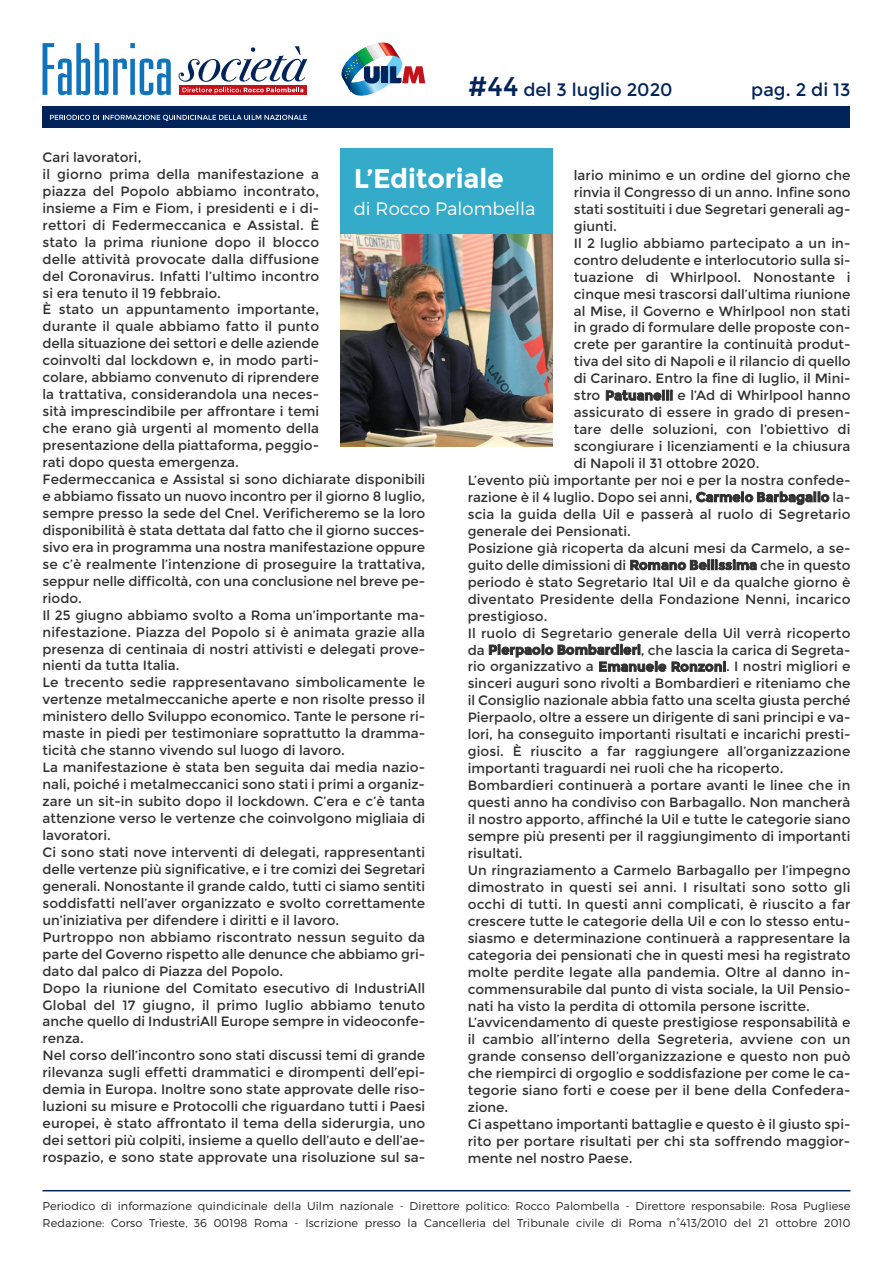
<style>
.page{position:relative;width:893px;height:1263px;background:#fff}
.page>*{position:absolute;margin:0;border:0;box-sizing:border-box;transform-origin:0 0}
.t1{font:700 27px "Montserrat";letter-spacing:-.005em;color:#fff}
.t2{font:18px "Montserrat";color:#002359}
.t3{font:300 18px "Montserrat";color:#fff}
.t4{font:13.5px/17px "Montserrat";color:#313131}
.t5{font:300 11.25px/16.5px "Montserrat";letter-spacing:.01em;color:#231f20}
.s1{font-size:27px}
.s2{font-weight:700}
</style>
<div class="page">
<img style="left:351px;top:53px;width:54px;height:43px">
<img style="left:341px;top:54px;width:22px;height:37px">
<img style="left:355px;top:47px;width:19px;height:20px">
<img style="left:366px;top:43px;width:12px;height:17px">
<img style="left:378px;top:43px;width:23px;height:17px">
<svg style="left:364px;top:66px;width:16px;height:18px"></svg>
<div style="left:382px;top:66px;width:6px;height:17px;background:#002359"></div>
<svg style="left:390px;top:66px;width:35px;height:17px"></svg>
<div style="left:43px;top:106px;width:807px;height:22px;background:#002359"></div>
<svg style="left:50px;top:115px;width:257px;height:6px"></svg>
<svg style="left:43px;top:43px;width:128px;height:52px"></svg>
<div style="left:179px;top:85px;width:128px;height:10px;background:#c4121a"></div>
<svg style="left:179px;top:46px;width:128px;height:48px"></svg>
<svg style="left:342px;top:59px;width:16px;height:33px"></svg>
<hr style="left:43px;top:1190px;width:807px;height:1px;background:#002359">
<img style="left:340px;top:234px;width:213px;height:212px">
<div style="left:340px;top:149px;width:213px;height:85px;background:#35abca"></div>
<h2 class="t2" style="left:468px;top:79px;width:206px"><span class="s1">#44</span> del 3 luglio 2020</h2>
<h2 class="t2" style="left:751px;top:79px;width:101px">pag. 2 di 13</h2>
<p class="t4" style="left:43px;top:149px;width:384px">Cari lavoratori,<br>il giorno prima della manifestazione a<br>piazza del Popolo abbiamo incontrato,<br>insieme a Fim e Fiom, i presidenti e i di-<br>rettori di Federmeccanica e Assistal. È<br>stato la prima riunione dopo il blocco<br>delle attività provocate dalla diffusione<br>del Coronavirus. Infatti l’ultimo incontro<br>si era tenuto il 19 febbraio.<br>È stato un appuntamento importante,<br>durante il quale abbiamo fatto il punto<br>della situazione dei settori e delle aziende<br>coinvolti dal lockdown e, in modo parti-<br>colare, abbiamo convenuto di riprendere<br>la trattativa, considerandola una neces-<br>sità imprescindibile per affrontare i temi<br>che erano già urgenti al momento della<br>presentazione della piattaforma, peggio-<br>rati dopo questa emergenza.<br>Federmeccanica e Assistal si sono dichiarate disponibili e abbiamo fissato un nuovo incontro per il giorno 8 luglio, sempre presso la sede del Cnel. Verificheremo se la loro disponibilità è stata dettata dal fatto che il giorno succes&shy;sivo era in programma una nostra manifestazione oppure se c’è realmente l’intenzione di proseguire la trattativa, seppur nelle difficoltà, con una conclusione nel breve pe&shy;riodo.<br>Il 25 giugno abbiamo svolto a Roma un’importante ma&shy;nifestazione. Piazza del Popolo si è animata grazie alla presenza di centinaia di nostri attivisti e delegati prove&shy;nienti da tutta Italia.<br>Le trecento sedie rappresentavano simbolicamente le vertenze metalmeccaniche aperte e non risolte presso il ministero dello Sviluppo economico. Tante le persone ri&shy;maste in piedi per testimoniare soprattutto la dramma&shy;ticità che stanno vivendo sul luogo di lavoro.<br>La manifestazione è stata ben seguita dai media nazio&shy;nali, poiché i metalmeccanici sono stati i primi a organiz&shy;zare un sit-in subito dopo il lockdown. C’era e c’è tanta attenzione verso le vertenze che coinvolgono migliaia di lavoratori.<br>Ci sono stati nove interventi di delegati, rappresentanti delle vertenze più significative, e i tre comizi dei Segretari generali. Nonostante il grande caldo, tutti ci siamo sentiti soddisfatti nell’aver organizzato e svolto correttamente un’iniziativa per difendere i diritti e il lavoro.<br>Purtroppo non abbiamo riscontrato nessun seguito da parte del Governo rispetto alle denunce che abbiamo gri&shy;dato dal palco di Piazza del Popolo.<br>Dopo la riunione del Comitato esecutivo di IndustriAll Global del 17 giugno, il primo luglio abbiamo tenuto anche quello di IndustriAll Europe sempre in videoconfe&shy;renza.<br>Nel corso dell’incontro sono stati discussi temi di grande rilevanza sugli effetti drammatici e dirompenti dell’epi&shy;demia in Europa. Inoltre sono state approvate delle riso&shy;luzioni su misure e Protocolli che riguardano tutti i Paesi europei, è stato affrontato il tema della siderurgia, uno dei settori più colpiti, insieme a quello dell’auto e dell’ae&shy;rospazio, e sono state approvate una risoluzione sul sa-</p>
<h1 class="t1" style="left:354px;top:162px;width:152px">L’Editoriale</h1>
<h2 class="t3" style="left:354px;top:202px;width:183px">di Rocco Palombella</h2>
<p class="t4" style="left:574px;top:167px;width:278px">lario minimo e un ordine del giorno che</p>
<p class="t4" style="left:574px;top:183px;width:278px">rinvia il Congresso di un anno. Infine sono</p>
<p class="t4" style="left:574px;top:200px;width:278px">stati sostituiti i due Segretari generali ag-</p>
<p class="t4" style="left:574px;top:217px;width:44px">giunti.</p>
<p class="t4" style="left:574px;top:234px;width:278px">Il 2 luglio abbiamo partecipato a un in-</p>
<p class="t4" style="left:574px;top:251px;width:278px">contro deludente e interlocutorio sulla si-</p>
<p class="t4" style="left:574px;top:268px;width:278px">tuazione di Whirlpool. Nonostante i</p>
<p class="t4" style="left:574px;top:285px;width:278px">cinque mesi trascorsi dall’ultima riunione</p>
<p class="t4" style="left:574px;top:302px;width:278px">al Mise, il Governo e Whirlpool non stati</p>
<p class="t4" style="left:574px;top:319px;width:278px">in grado di formulare delle proposte con-</p>
<p class="t4" style="left:574px;top:336px;width:278px">crete per garantire la continuità produt-</p>
<p class="t4" style="left:574px;top:353px;width:278px">tiva del sito di Napoli e il rilancio di quello</p>
<p class="t4" style="left:574px;top:370px;width:278px">di Carinaro. Entro la fine di luglio, il Mini-</p>
<p class="t4" style="left:574px;top:387px;width:278px">stro <span class="s2">Patuanelli</span> e l’Ad di Whirlpool hanno</p>
<p class="t4" style="left:574px;top:404px;width:278px">assicurato di essere in grado di presen-</p>
<p class="t4" style="left:574px;top:421px;width:278px">tare delle soluzioni, con l’obiettivo di</p>
<p class="t4" style="left:574px;top:438px;width:278px">scongiurare i licenziamenti e la chiusura</p>
<p class="t4" style="left:574px;top:455px;width:187px">di Napoli il 31 ottobre 2020.</p>
<p class="t4" style="left:468px;top:472px;width:384px">L’evento più importante per noi e per la nostra confede-</p>
<p class="t4" style="left:468px;top:489px;width:384px">razione è il 4 luglio. Dopo sei anni, <span class="s2">Carmelo Barbagallo</span> la-</p>
<p class="t4" style="left:468px;top:506px;width:384px">scia la guida della Uil e passerà al ruolo di Segretario</p>
<p class="t4" style="left:468px;top:522px;width:165px">generale dei Pensionati.</p>
<p class="t4" style="left:468px;top:539px;width:384px">Posizione già ricoperta da alcuni mesi da Carmelo, a se-</p>
<p class="t4" style="left:468px;top:556px;width:384px">guito delle dimissioni di <span class="s2">Romano Bellissima</span> che in questo</p>
<p class="t4" style="left:468px;top:573px;width:384px">periodo è stato Segretario Ital Uil e da qualche giorno è</p>
<p class="t4" style="left:468px;top:590px;width:384px">diventato Presidente della Fondazione Nenni, incarico</p>
<p class="t4" style="left:468px;top:607px;width:81px">prestigioso.</p>
<p class="t4" style="left:468px;top:624px;width:384px">Il ruolo di Segretario generale della Uil verrà ricoperto</p>
<p class="t4" style="left:468px;top:641px;width:384px">da <span class="s2">Pierpaolo Bombardieri</span>, che lascia la carica di Segreta-</p>
<p class="t4" style="left:468px;top:658px;width:384px">rio organizzativo a <span class="s2">Emanuele Ronzoni</span>. I nostri migliori e</p>
<p class="t4" style="left:468px;top:675px;width:384px">sinceri auguri sono rivolti a Bombardieri e riteniamo che</p>
<p class="t4" style="left:468px;top:692px;width:384px">il Consiglio nazionale abbia fatto una scelta giusta perché</p>
<p class="t4" style="left:468px;top:709px;width:384px">Pierpaolo, oltre a essere un dirigente di sani principi e va-</p>
<p class="t4" style="left:468px;top:726px;width:384px">lori, ha conseguito importanti risultati e incarichi presti-</p>
<p class="t4" style="left:468px;top:743px;width:384px">giosi. È riuscito a far raggiungere all’organizzazione</p>
<p class="t4" style="left:468px;top:760px;width:317px">importanti traguardi nei ruoli che ha ricoperto.</p>
<p class="t4" style="left:468px;top:777px;width:384px">Bombardieri continuerà a portare avanti le linee che in</p>
<p class="t4" style="left:468px;top:794px;width:384px">questi anno ha condiviso con Barbagallo. Non mancherà</p>
<p class="t4" style="left:468px;top:811px;width:384px">il nostro apporto, affinché la Uil e tutte le categorie siano</p>
<p class="t4" style="left:468px;top:828px;width:384px">sempre più presenti per il raggiungimento di importanti</p>
<p class="t4" style="left:468px;top:845px;width:56px">risultati.</p>
<p class="t4" style="left:468px;top:861px;width:384px">Un ringraziamento a Carmelo Barbagallo per l’impegno</p>
<p class="t4" style="left:468px;top:878px;width:384px">dimostrato in questi sei anni. I risultati sono sotto gli</p>
<p class="t4" style="left:468px;top:895px;width:384px">occhi di tutti. In questi anni complicati, è riuscito a far</p>
<p class="t4" style="left:468px;top:912px;width:384px">crescere tutte le categorie della Uil e con lo stesso entu-</p>
<p class="t4" style="left:468px;top:929px;width:384px">siasmo e determinazione continuerà a rappresentare la</p>
<p class="t4" style="left:468px;top:946px;width:384px">categoria dei pensionati che in questi mesi ha registrato</p>
<p class="t4" style="left:468px;top:963px;width:384px">molte perdite legate alla pandemia. Oltre al danno in-</p>
<p class="t4" style="left:468px;top:980px;width:384px">commensurabile dal punto di vista sociale, la Uil Pensio-</p>
<p class="t4" style="left:468px;top:997px;width:344px">nati ha visto la perdita di ottomila persone iscritte.</p>
<p class="t4" style="left:468px;top:1014px;width:384px">L’avvicendamento di queste prestigiose responsabilità e</p>
<p class="t4" style="left:468px;top:1031px;width:384px">il cambio all’interno della Segreteria, avviene con un</p>
<p class="t4" style="left:468px;top:1048px;width:384px">grande consenso dell’organizzazione e questo non può</p>
<p class="t4" style="left:468px;top:1065px;width:384px">che riempirci di orgoglio e soddisfazione per come le ca-</p>
<p class="t4" style="left:468px;top:1082px;width:384px">tegorie siano forti e coese per il bene della Confedera-</p>
<p class="t4" style="left:468px;top:1099px;width:42px">zione.</p>
<p class="t4" style="left:468px;top:1116px;width:384px">Ci aspettano importanti battaglie e questo è il giusto spi-</p>
<p class="t4" style="left:468px;top:1133px;width:384px">rito per portare risultati per chi sta soffrendo maggior-</p>
<p class="t4" style="left:468px;top:1150px;width:166px">mente nel nostro Paese.</p>
<p class="t5" style="left:43px;top:1199px;width:809px">Periodico di informazione quindicinale della Uilm nazionale - Direttore politico: Rocco Palombella - Direttore responsabile: Rosa Pugliese<br>Redazione: Corso Trieste, 36 00198 Roma - Iscrizione presso la Cancelleria del Tribunale civile di Roma n°413/2010 del 21 ottobre 2010</p>
</div>
